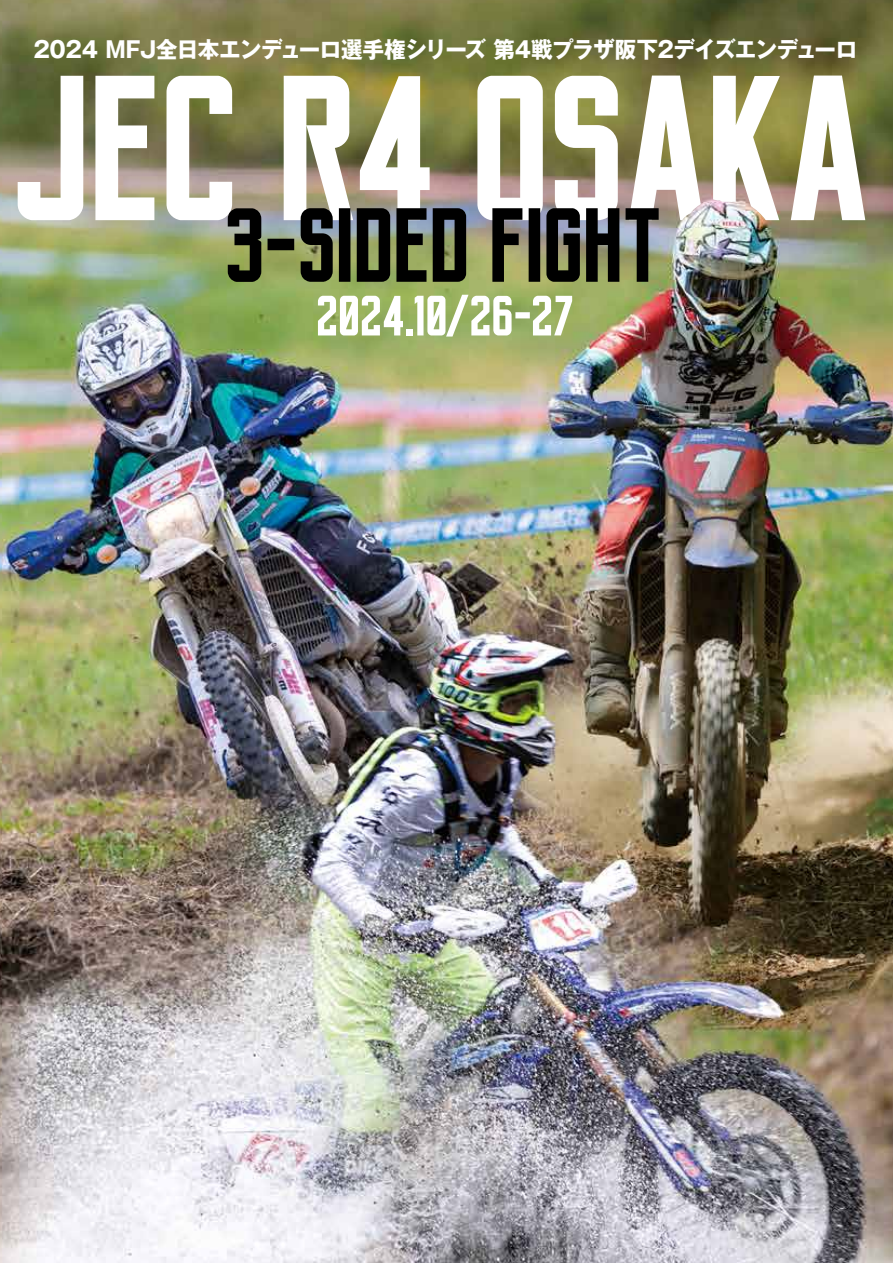
<style>
.page{position:relative;width:893px;height:1263px;background:#fff}
.page>*{position:absolute;margin:0;border:0;box-sizing:border-box;transform-origin:0 0}
.t1{font:700 206.25px "Reckoner";letter-spacing:-.005em;color:#fff}
.t2{font:700 105px "Reckoner";letter-spacing:-.005em;color:#000}
.t3{font:700 56.7px "Reckoner";letter-spacing:.005em;color:#fff}
.t4{font:700 22.5px "Gothic MB101 Pro";letter-spacing:-.025em;color:#fff;scale:.96 1}
</style>
<div class="page">
<img style="left:0;top:0;width:893px;height:1263px">
<p class="t4" style="left:33px;top:30px;width:860px">2024 MFJ全日本エンデューロ選手権シリーズ 第4戦プラザ阪下2デイズエンデューロ</p>
<h1 class="t1" style="left:18px;top:57px;width:857px">JEC R4 OSAKA</h1>
<h2 class="t2" style="left:228px;top:198px;width:439px">3-SIDED FIGHT</h2>
<h3 class="t3" style="left:318px;top:290px;width:259px">2024.10/26-27</h3>
</div>
